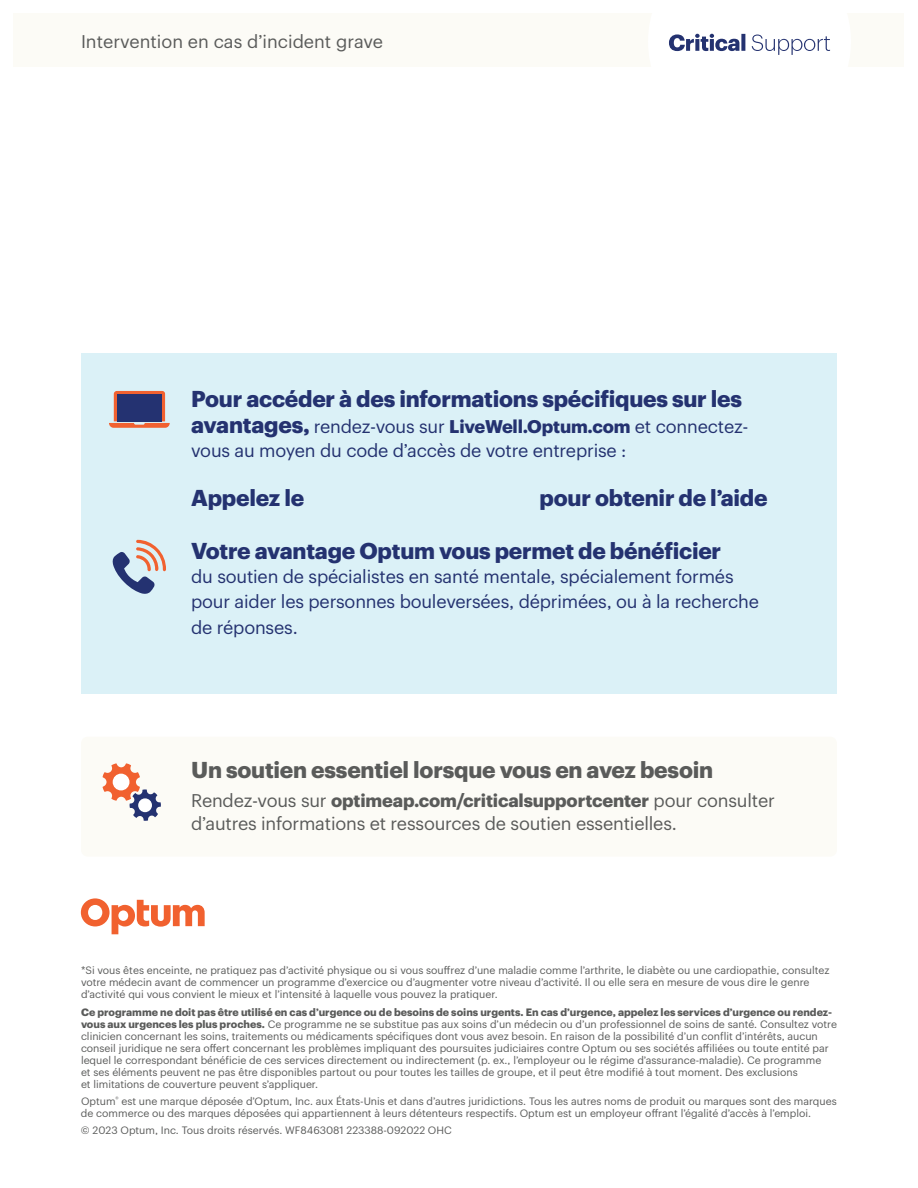
<style>
.page{position:relative;width:918px;height:1188px;background:#fff}
.page>*{position:absolute;margin:0;border:0;box-sizing:border-box;transform-origin:0 0}
.t1{font:700 22.5px "Graphik UHG";letter-spacing:-.01em;color:#243270}
.t2{font:700 22.5px "Graphik UHG";letter-spacing:-.01em;color:#5a5b5a}
.t3{font:18px/25.5px "Graphik UHG";letter-spacing:-.01em;color:#243270}
.t4{font:18px/22.5px "Graphik UHG";letter-spacing:-.01em;color:#5a5b5a}
.t5{font:10.5px/12px "Graphik UHG";color:#5a5b5a}
.s1{font-weight:700;font-size:22.5px}
.s2{font-weight:700}
</style>
<div class="page">
<div style="left:14px;top:14px;width:890px;height:54px;background:#fcfbf6"></div>
<div style="left:81px;top:353px;width:756px;height:341px;background:#dbf1f7"></div>
<svg style="left:669px;top:33px;width:161px;height:22px"></svg>
<div style="left:81px;top:737px;width:756px;height:120px;background:#fcfbf6;border-radius:7px"></div>
<svg style="left:81px;top:898px;width:124px;height:36px"></svg>
<svg style="left:102px;top:763px;width:59px;height:58px"></svg>
<div style="left:138px;top:798px;width:14px;height:14px;background:#fff;border-radius:50%"></div>
<svg style="left:109px;top:391px;width:61px;height:37px"></svg>
<div style="left:117px;top:394px;width:45px;height:27px;background:#243271"></div>
<svg style="left:112px;top:540px;width:54px;height:54px"></svg>
<h2 class="t4" style="left:81px;top:29px;width:304px">Intervention en cas d’incident grave</h2>
<h1 class="t1" style="left:191px;top:382px;width:552px">Pour accéder à des informations spécifiques sur les</h1>
<h2 class="t3" style="left:191px;top:413px;width:559px;line-height:24px"><span class="s1">avantages,</span> rendez-vous sur <span class="s2">LiveWell.Optum.com</span> et connectez&shy;vous au moyen du code d’accès de votre entreprise :</h2>
<h1 class="t1" style="left:191px;top:481px;width:115px">Appelez le</h1>
<h1 class="t1" style="left:540px;top:481px;width:229px">pour obtenir de l’aide</h1>
<h1 class="t1" style="left:191px;top:533px;width:532px">Votre avantage Optum vous permet de bénéficier</h1>
<h2 class="t3" style="left:191px;top:562px;width:569px">du soutien de spécialistes en santé mentale, spécialement formés pour aider les personnes bouleversées, déprimées, ou à la recherche de réponses.</h2>
<h1 class="t2" style="left:191px;top:753px;width:524px">Un soutien essentiel lorsque vous en avez besoin</h1>
<h2 class="t4" style="left:191px;top:788px;width:585px">Rendez-vous sur <span class="s2">optimeap.com/criticalsupportcenter</span> pour consulter d’autres informations et ressources de soutien essentielles.</h2>
<p class="t5" style="left:81px;top:964px;width:750px">*Si vous êtes enceinte, ne pratiquez pas d’activité physique ou si vous souffrez d’une maladie comme l’arthrite, le diabète ou une cardiopathie, consultez votre médecin avant de commencer un programme d’exercice ou d’augmenter votre niveau d’activité. Il ou elle sera en mesure de vous dire le genre d’activité qui vous convient le mieux et l’intensité à laquelle vous pouvez la pratiquer.</p>
<p class="t5" style="left:81px;top:1005px;width:758px"><span class="s2">Ce programme ne doit pas être utilisé en cas d’urgence ou de besoins de soins urgents. En cas d’urgence, appelez les services d’urgence ou rendez&shy;vous aux urgences les plus proches.</span> Ce programme ne se substitue pas aux soins d’un médecin ou d’un professionnel de soins de santé. Consultez votre clinicien concernant les soins, traitements ou médicaments spécifiques dont vous avez besoin. En raison de la possibilité d’un conflit d’intérêts, aucun conseil juridique ne sera offert concernant les problèmes impliquant des poursuites judiciaires contre Optum ou ses sociétés affiliées ou toute entité par lequel le correspondant bénéficie de ces services directement ou indirectement (p. ex., l’employeur ou le régime d’assurance-maladie). Ce programme<br>et ses éléments peuvent ne pas être disponibles partout ou pour toutes les tailles de groupe, et il peut être modifié à tout moment. Des exclusions<br>et limitations de couverture peuvent s’appliquer.</p>
<p class="t5" style="left:81px;top:1094px;width:757px">Optum<sup>®</sup> est une marque déposée d’Optum, Inc. aux États-Unis et dans d’autres juridictions. Tous les autres noms de produit ou marques sont des marques de commerce ou des marques déposées qui appartiennent à leurs détenteurs respectifs. Optum est un employeur offrant l’égalité d’accès à l’emploi.</p>
<p class="t5" style="left:81px;top:1123px;width:372px">© 2023 Optum, Inc. Tous droits réservés. WF8463081 223388-092022 OHC</p>
</div>
